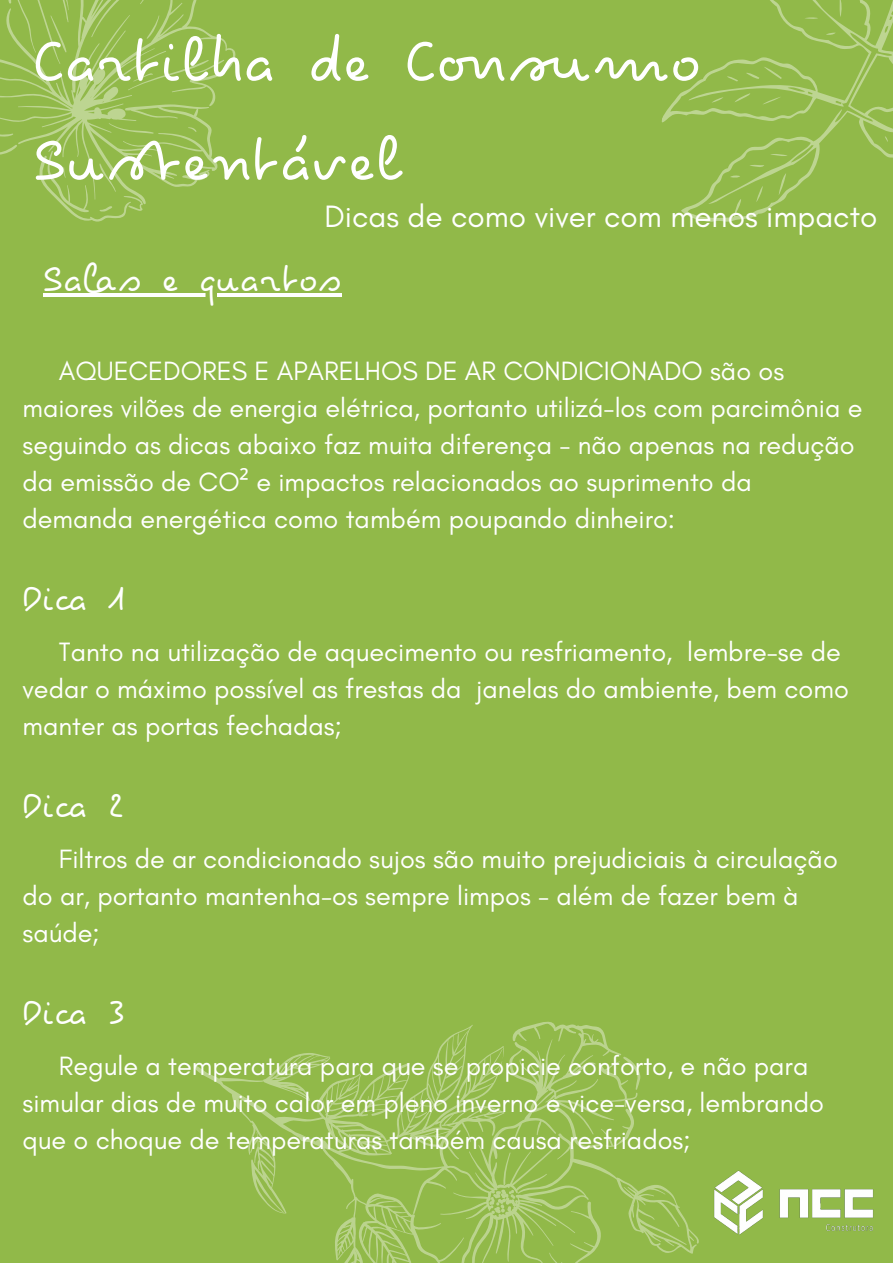
<style>
.page{position:relative;width:893px;height:1264px;background:#fff}
.page>*{position:absolute;margin:0;border:0;box-sizing:border-box;transform-origin:0 0}
.t1{font:71.25px/98.9px "Pecita";color:#fff}
.t2{font:43.5px "Pecita";color:#fff}
.t3{font:42px "Pecita";color:#fff}
.t4{font:31.5px "Glacial Indifference";color:#fff}
.t5{font:27px/37px "Glacial Indifference";color:#fff}
.s1{font-family:"Noto Sans"}
</style>
<div class="page">
<div style="left:0;top:0;width:892px;height:1262px;background:#91b949"></div>
<svg style="left:0;top:0;width:236px;height:222px"></svg>
<svg style="left:661px;top:0;width:231px;height:222px"></svg>
<svg style="left:778px;top:172px;width:8px;height:24px"></svg>
<svg style="left:756px;top:185px;width:7px;height:18px"></svg>
<svg style="left:762px;top:93px;width:19px;height:15px"></svg>
<svg style="left:734px;top:90px;width:16px;height:15px"></svg>
<svg style="left:194px;top:1021px;width:499px;height:241px"></svg>
<hr style="left:43px;top:293px;width:298px;height:3px;background:#fff">
<img style="left:693px;top:1170px;width:181px;height:81px">
<h1 class="t1" style="left:33px;top:20px;width:669px">Cartilha de Consumo<br>Sustentável</h1>
<p class="t4" style="left:324px;top:197px;width:554px">Dicas de como viver com menos impacto</p>
<h2 class="t2" style="left:43px;top:262px;width:300px">Salas e quartos</h2>
<p class="t5" style="left:22px;top:352px;width:841px;text-indent:36px">AQUECEDORES E APARELHOS DE AR CONDICIONADO são os maiores vilões de energia elétrica, portanto utilizá-los com parcimônia e seguindo as dicas abaixo faz muita diferença - não apenas na redução da emissão de CO<span class="s1">²</span> e impactos relacionados ao suprimento da demanda energética como também poupando dinheiro:</p>
<h3 class="t3" style="left:22px;top:582px;width:106px">Dica 1</h3>
<p class="t5" style="left:22px;top:633px;width:827px;text-indent:36px">Tanto na utilização de aquecimento ou resfriamento, lembre-se de vedar o máximo possível as frestas da janelas do ambiente, bem como manter as portas fechadas;</p>
<h3 class="t3" style="left:22px;top:789px;width:106px">Dica 2</h3>
<p class="t5" style="left:22px;top:839px;width:816px;text-indent:36px">Filtros de ar condicionado sujos são muito prejudiciais à circulação do ar, portanto mantenha-os sempre limpos - além de fazer bem à saúde;</p>
<h3 class="t3" style="left:22px;top:996px;width:106px">Dica 3</h3>
<p class="t5" style="left:22px;top:1046px;width:802px;text-indent:36px">Regule a temperatura para que se propicie conforto, e não para simular dias de muito calor em pleno inverno e vice-versa, lembrando que o choque de temperaturas também causa resfriados;</p>
</div>
